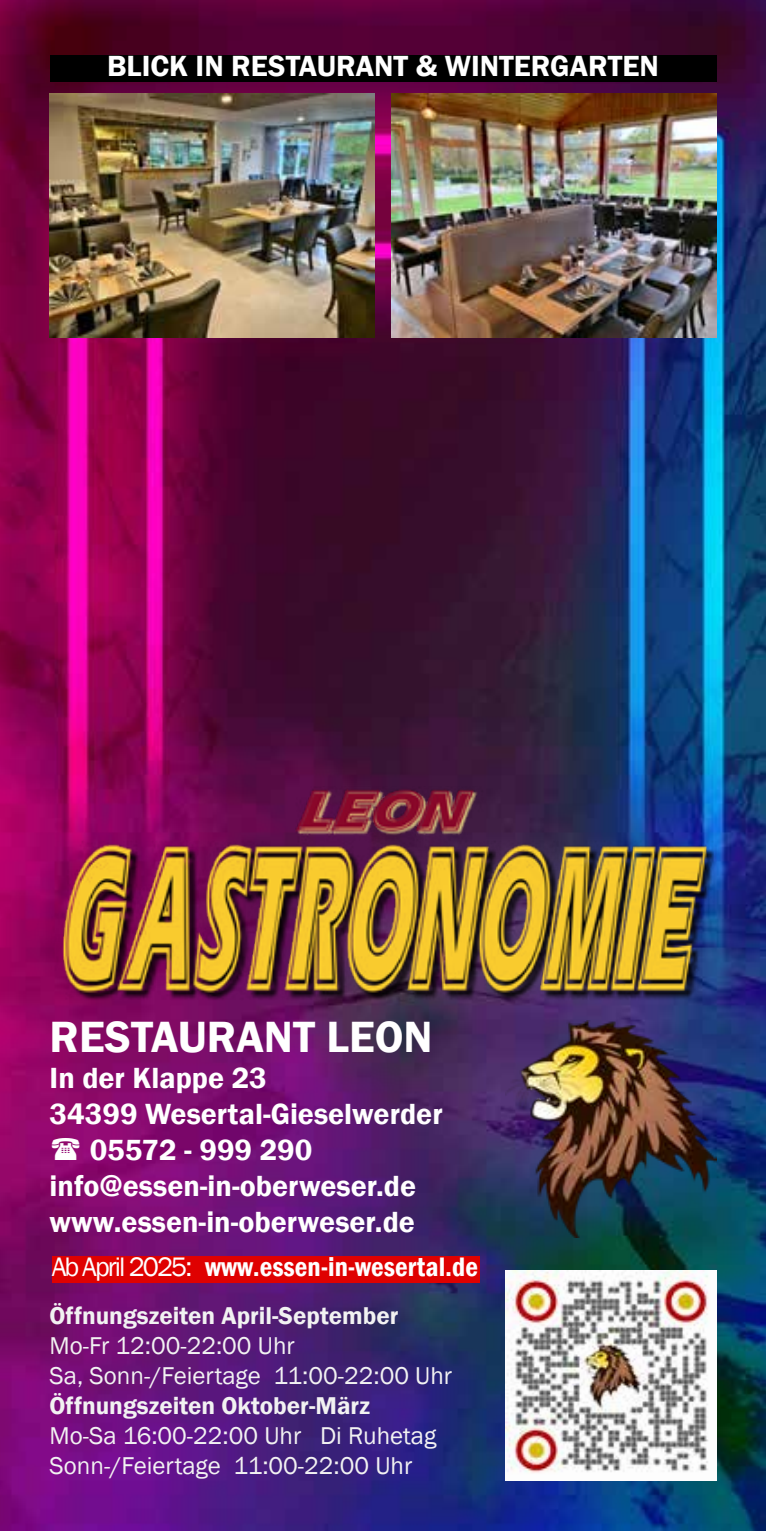
<style>
.page{position:relative;width:766px;height:1531px;background:#fff}
.page>*{position:absolute;margin:0;border:0;box-sizing:border-box;transform-origin:0 0}
.t1{font:600 45px "Franklin Gothic";color:#fff}
.t2{font:600 30px "Franklin Gothic";color:#fff}
.t3{font:600 condensed 27.5px "Franklin Gothic";color:#fff}
.t4{font:25px/30px "Franklin Gothic";color:#f2f2f2}
.t5{font:600 25px "Franklin Gothic";color:#f2f2f2}
.s1{font-weight:400;font-stretch:normal}
</style>
<div class="page">
<img style="left:0;top:0;width:765px;height:1531px">
<img style="left:505px;top:1020px;width:211px;height:218px">
<img style="left:391px;top:94px;width:325px;height:243px">
<img style="left:50px;top:94px;width:325px;height:243px">
<div style="left:50px;top:55px;width:666px;height:27px;background:#000"></div>
<div style="left:52px;top:1256px;width:427px;height:27px;background:#df0101"></div>
<img style="left:52px;top:787px;width:666px;height:217px">
<img style="left:505px;top:1270px;width:211px;height:211px">
<svg style="left:52px;top:1137px;width:28px;height:23px"></svg>
<p class="t2" style="left:107px;top:48px;width:553px">BLICK IN RESTAURANT &amp; WINTERGARTEN</p>
<h1 class="t1" style="left:50px;top:1009px;width:384px">RESTAURANT LEON</h1>
<p class="t2" style="left:50px;top:1059px;width:219px">In der Klappe 23</p>
<p class="t2" style="left:50px;top:1095px;width:394px">34399 Wesertal-Gieselwerder</p>
<p class="t2" style="left:90px;top:1131px;width:224px">05572 - 999 290</p>
<p class="t2" style="left:50px;top:1167px;width:368px">info@essen-in-oberweser.de</p>
<p class="t2" style="left:50px;top:1203px;width:367px">www.essen-in-oberweser.de</p>
<p class="t3" style="left:52px;top:1248px;width:427px"><span class="s1">Ab April 2025:</span> www.essen-in-wesertal.de</p>
<p class="t5" style="left:50px;top:1300px;width:350px">Öffnungszeiten April-September</p>
<p class="t4" style="left:50px;top:1331px;width:404px">Mo-Fr 12:00-22:00 Uhr<br>Sa, Sonn-/Feiertage 11:00-22:00 Uhr</p>
<p class="t5" style="left:50px;top:1390px;width:322px">Öffnungszeiten Oktober-März</p>
<p class="t4" style="left:50px;top:1421px;width:388px">Mo-Sa 16:00-22:00 Uhr Di Ruhetag<br>Sonn-/Feiertage 11:00-22:00 Uhr</p>
</div>
